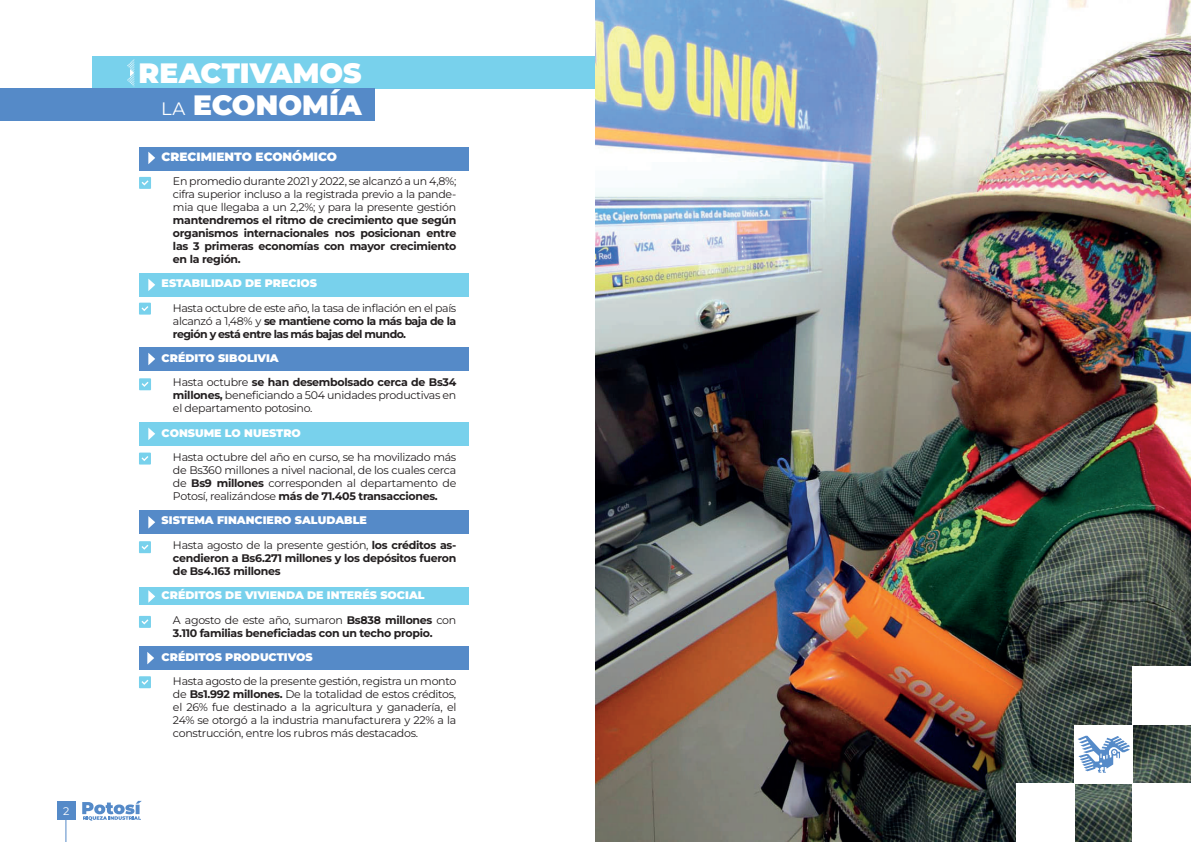
<style>
.page{position:relative;width:1191px;height:842px;background:#fff}
.page>*{position:absolute;margin:0;border:0;box-sizing:border-box;transform-origin:0 0}
.t1{font:900 28px/32.3px "Montserrat";color:#fff;text-align:right}
.t2{font:900 12px "Montserrat";color:#fff}
.t3{font:11px/13px "Montserrat";letter-spacing:-.025em;color:#231f20;text-align:justify}
.t4{font:700 11px/13px "Montserrat";letter-spacing:-.025em;color:#231f20;text-align:justify}
.t5{font:900 11px "Montserrat";color:#fff}
.t6{font:11px "Montserrat";color:#fff}
.s1{font-weight:400;font-size:18px}
.s2{font-weight:400}
.s3{font-weight:700}
</style>
<div class="page">
<div style="left:139px;top:147px;width:329px;height:24px;background:#558ac8"></div>
<div style="left:139px;top:273px;width:329px;height:24px;background:#78d1ec"></div>
<div style="left:139px;top:347px;width:329px;height:24px;background:#558ac8"></div>
<div style="left:139px;top:422px;width:329px;height:24px;background:#78d1ec"></div>
<div style="left:139px;top:511px;width:329px;height:23px;background:#558ac8"></div>
<div style="left:139px;top:587px;width:329px;height:18px;background:#78d1ec"></div>
<div style="left:139px;top:646px;width:329px;height:24px;background:#558ac8"></div>
<div style="left:92px;top:57px;width:503px;height:32px;background:#78d1ec"></div>
<div style="left:0;top:89px;width:374px;height:32px;background:#558ac8"></div>
<svg style="left:127px;top:59px;width:7px;height:28px"></svg>
<svg style="left:148px;top:152px;width:7px;height:12px"></svg>
<svg style="left:148px;top:279px;width:7px;height:12px"></svg>
<svg style="left:148px;top:353px;width:7px;height:12px"></svg>
<svg style="left:148px;top:428px;width:7px;height:12px"></svg>
<svg style="left:148px;top:516px;width:7px;height:13px"></svg>
<svg style="left:148px;top:590px;width:7px;height:13px"></svg>
<svg style="left:147px;top:652px;width:7px;height:12px"></svg>
<img style="left:595px;top:0;width:596px;height:842px">
<svg style="left:139px;top:177px;width:12px;height:12px"></svg>
<svg style="left:139px;top:303px;width:12px;height:12px"></svg>
<svg style="left:139px;top:378px;width:12px;height:12px"></svg>
<svg style="left:139px;top:453px;width:12px;height:12px"></svg>
<svg style="left:139px;top:541px;width:12px;height:12px"></svg>
<svg style="left:139px;top:616px;width:12px;height:12px"></svg>
<svg style="left:139px;top:676px;width:12px;height:12px"></svg>
<div style="left:1132px;top:666px;width:59px;height:59px;background:#fff"></div>
<div style="left:1074px;top:725px;width:58px;height:58px;background:#fff"></div>
<div style="left:1132px;top:783px;width:59px;height:58px;background:#fff"></div>
<div style="left:1016px;top:783px;width:58px;height:59px;background:#fff"></div>
<svg style="left:1077px;top:736px;width:53px;height:37px"></svg>
<div style="left:56px;top:801px;width:19px;height:19px;background:#558ac8"></div>
<svg style="left:65px;top:820px;width:1px;height:22px"></svg>
<svg style="left:82px;top:801px;width:60px;height:20px"></svg>
<p class="t6" style="left:63px;top:803px;width:8px">2</p>
<h1 class="t1" style="left:138px;top:55px;width:225px">REACTIVAMOS<br><span class="s1">LA</span> ECONOMÍA</h1>
<p class="t2" style="left:162px;top:147px;width:177px">CRECIMIENTO ECONÓMICO</p>
<p class="t3" style="left:173px;top:174px;width:285px">En promedio durante 2021 y 2022, se alcanzó a un 4,8%; cifra superior incluso a la registrada previo a la pande&shy;mia que llegaba a un 2,2%; y para la presente gestión</p>
<p class="t4" style="left:173px;top:213px;width:285px">mantendremos el ritmo de crecimiento que según organismos internacionales nos posicionan entre las 3 primeras economías con mayor crecimiento en la región.</p>
<p class="t5" style="left:162px;top:275px;width:157px">ESTABILIDAD DE PRECIOS</p>
<p class="t4" style="left:173px;top:301px;width:285px"><span class="s2">Hasta octubre de este año, la tasa de inflación en el país alcanzó a 1,48% y</span> se mantiene como la más baja de la región y está entre las más bajas del mundo.</p>
<p class="t5" style="left:162px;top:350px;width:119px">CRÉDITO SIBOLIVIA</p>
<p class="t3" style="left:173px;top:376px;width:285px">Hasta octubre <span class="s3">se han desembolsado cerca de Bs34 millones,</span> beneficiando a 504 unidades productivas en el departamento potosino.</p>
<p class="t5" style="left:162px;top:425px;width:141px">CONSUME LO NUESTRO</p>
<p class="t3" style="left:173px;top:450px;width:285px">Hasta octubre del año en curso, se ha movilizado más de Bs360 millones a nivel nacional, de los cuales cerca de <span class="s3">Bs9 millones</span> corresponden al departamento de Potosí, realizándose <span class="s3">más de 71.405 transacciones.</span></p>
<p class="t5" style="left:162px;top:512px;width:207px">SISTEMA FINANCIERO SALUDABLE</p>
<p class="t4" style="left:173px;top:538px;width:285px"><span class="s2">Hasta agosto de la presente gestión,</span> los créditos as&shy;cendieron a Bs6.271 millones y los depósitos fueron de Bs4.163 millones</p>
<p class="t5" style="left:162px;top:587px;width:264px">CRÉDITOS DE VIVIENDA DE INTERÉS SOCIAL</p>
<p class="t4" style="left:173px;top:613px;width:285px"><span class="s2">A agosto de este año, sumaron</span> Bs838 millones <span class="s2">con<br></span>3.110 familias beneficiadas con un techo propio.</p>
<p class="t5" style="left:162px;top:649px;width:153px">CRÉDITOS PRODUCTIVOS</p>
<p class="t3" style="left:173px;top:674px;width:285px">Hasta agosto de la presente gestión, registra un monto de <span class="s3">Bs1.992 millones.</span> De la totalidad de estos créditos, el 26% fue destinado a la agricultura y ganadería, el 24% se otorgó a la industria manufacturera y 22% a la construcción, entre los rubros más destacados.</p>
</div>
